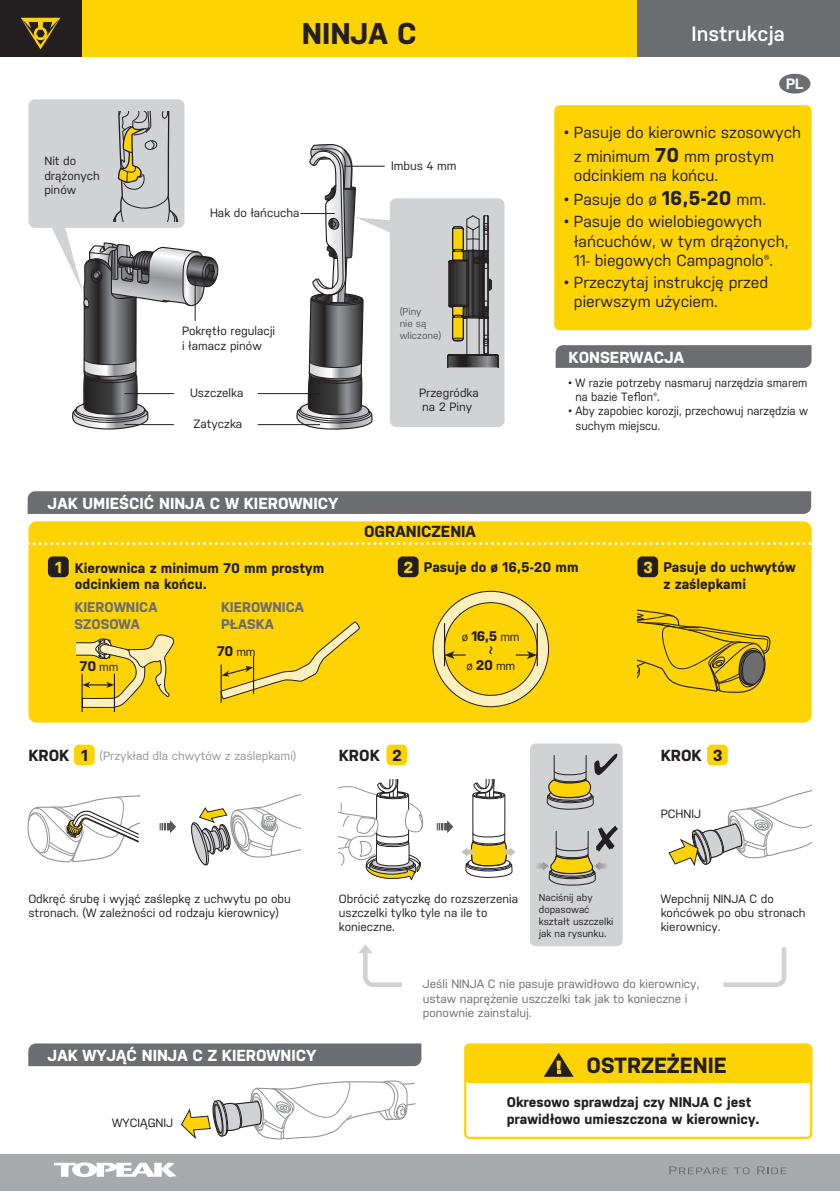
<style>
.page{position:relative;width:840px;height:1191px;background:#fff}
.page>*{position:absolute;margin:0;border:0;box-sizing:border-box;transform-origin:0 0}
.t1{font:700 30px "Nudista";color:#231f20}
.t2{font:700 22px "Nudista";color:#231f20}
.t3{font:600 20.8px "Nudista";color:#fff}
.t4{font:16px/19.2px "Nudista";color:#231f20}
.t5{font:700 16px "Nudista";color:#fff}
.t6{font:700 16px "Nudista";color:#231f20}
.t7{font:700 16px "Nudista";color:#fed304}
.t8{font:700 14.6px "Arial";color:#fff}
.t9{font:700 14px/16.8px "Nudista";color:#231f20}
.t10{font:700 14px/16.8px "Nudista";color:#6c6d70}
.t11{font:12px/14.4px "Nudista";color:#231f20}
.t12{font:12px/14.4px "Nudista";color:#231f20;scale:.95 1}
.t13{font:12px/14.4px "Nudista";color:#6c6d70}
.t14{font:12px "Nudista";color:#939598}
.t15{font:10px/12px "Nudista";color:#231f20}
.t16{font:10px/12px "Nudista";color:#57585a}
.s1{font-weight:700;font-size:20px}
.s2{font-weight:400;font-size:12px}
.s3{font-weight:700;font-size:14px}
</style>
<div class="page">
<div style="left:28px;top:521px;width:783px;height:201px;background:#fed304;border-radius:8px"></div>
<div style="left:389px;top:198px;width:115px;height:229px;background:#d1d2d4;border-radius:6px"></div>
<div style="left:529px;top:743px;width:93px;height:203px;background:#d1d2d4;border-radius:5px"></div>
<div style="left:554px;top:105px;width:257px;height:225px;background:#fed304;border-radius:5px"></div>
<svg style="left:294px;top:144px;width:110px;height:286px"></svg>
<div style="left:77px;top:0;width:561px;height:57px;background:#fed304"></div>
<div style="left:637px;top:0;width:202px;height:57px;background:#6c6d70"></div>
<div style="left:0;top:0;width:81px;height:57px;background:#231f20"></div>
<svg style="left:21px;top:18px;width:39px;height:31px"></svg>
<div style="left:778px;top:74px;width:32px;height:20px;background:#6c6d70;border-radius:50%"></div>
<div style="left:28px;top:491px;width:782px;height:23px;background:#6c6d70"></div>
<div style="left:28px;top:1043px;width:393px;height:23px;background:#6c6d70"></div>
<svg style="left:555px;top:345px;width:256px;height:23px;background:#6e6f72"></svg>
<div style="left:0;top:1154px;width:839px;height:37px;background:#a8a9ad"></div>
<svg style="left:54px;top:1162px;width:123px;height:15px"></svg>
<svg style="left:669px;top:1166px;width:58px;height:8px"></svg>
<svg style="left:734px;top:1167px;width:15px;height:7px"></svg>
<svg style="left:757px;top:1166px;width:28px;height:8px"></svg>
<svg style="left:436px;top:820px;width:17px;height:13px"></svg>
<svg style="left:159px;top:820px;width:17px;height:13px"></svg>
<div style="left:465px;top:1044px;width:346px;height:39px;background:#fed304;border-radius:4px"></div>
<div style="left:464px;top:1043px;width:347px;height:96px;border:2px solid #fed304;border-radius:4px"></div>
<svg style="left:544px;top:1052px;width:29px;height:24px"></svg>
<svg style="left:723px;top:947px;width:64px;height:40px"></svg>
<div style="left:74px;top:744px;width:21px;height:21px;background:#fed304;border-radius:5px"></div>
<div style="left:386px;top:744px;width:21px;height:21px;background:#fed304;border-radius:5px"></div>
<div style="left:706px;top:744px;width:21px;height:21px;background:#fed304;border-radius:5px"></div>
<hr style="left:300px;top:213px;width:34px;height:1px;background:#231f20">
<hr style="left:344px;top:166px;width:40px;height:1px;background:#231f20">
<hr style="left:257px;top:393px;width:63px;height:1px;background:#231f20">
<hr style="left:257px;top:424px;width:63px;height:1px;background:#231f20">
<div style="left:28px;top:99px;width:156px;height:129px;background:#d1d2d4;border-radius:6px"></div>
<hr style="left:487px;top:318px;width:1px;height:35px;background:#231f20">
<hr style="left:483px;top:318px;width:1px;height:35px;background:#231f20">
<hr style="left:478px;top:219px;width:1px;height:135px;background:#231f20">
<hr style="left:466px;top:219px;width:1px;height:135px;background:#231f20">
<svg style="left:447px;top:353px;width:51px;height:14px"></svg>
<svg style="left:448px;top:215px;width:44px;height:131px"></svg>
<svg style="left:52px;top:111px;width:167px;height:319px"></svg>
<div style="left:48px;top:556px;width:21px;height:21px;background:#231f20;border-radius:5px"></div>
<div style="left:397px;top:556px;width:21px;height:21px;background:#231f20;border-radius:5px"></div>
<div style="left:637px;top:556px;width:20px;height:21px;background:#231f20;border-radius:5px"></div>
<svg style="left:339px;top:779px;width:85px;height:101px"></svg>
<svg style="left:462px;top:779px;width:53px;height:99px"></svg>
<svg style="left:668px;top:790px;width:143px;height:76px"></svg>
<svg style="left:181px;top:1080px;width:235px;height:60px"></svg>
<svg style="left:191px;top:794px;width:110px;height:72px"></svg>
<svg style="left:432px;top:591px;width:116px;height:116px"></svg>
<svg style="left:28px;top:542px;width:783px;height:3px"></svg>
<hr style="left:81px;top:674px;width:2px;height:38px;background:#231f20">
<hr style="left:114px;top:674px;width:1px;height:38px;background:#231f20">
<svg style="left:76px;top:634px;width:98px;height:74px"></svg>
<svg style="left:637px;top:609px;width:132px;height:84px"></svg>
<svg style="left:358px;top:944px;width:44px;height:43px"></svg>
<hr style="left:220px;top:664px;width:2px;height:39px;background:#231f20">
<svg style="left:220px;top:621px;width:139px;height:78px"></svg>
<svg style="left:546px;top:753px;width:72px;height:57px"></svg>
<svg style="left:537px;top:825px;width:80px;height:61px"></svg>
<svg style="left:27px;top:794px;width:113px;height:69px"></svg>
<h1 class="t1" style="left:302px;top:11px;width:116px">NINJA C</h1>
<h3 class="t3" style="left:691px;top:18px;width:95px">Instrukcja</h3>
<p class="t11" style="left:44px;top:153px;width:57px">Nit do drążonych pinów</p>
<p class="t11" style="left:210px;top:205px;width:91px">Hak do łańcucha</p>
<p class="t11" style="left:182px;top:323px;width:95px">Pokrętło regulacji i łamacz pinów</p>
<p class="t11" style="left:391px;top:158px;width:67px">Imbus 4 mm</p>
<p class="t16" style="left:399px;top:305px;width:43px">(Piny<br>nie są wliczone)</p>
<p class="t11" style="left:190px;top:384px;width:55px">Uszczelka</p>
<p class="t11" style="left:419px;top:384px;width:61px">Przegródka na 2 Piny</p>
<p class="t11" style="left:193px;top:415px;width:50px">Zatyczka</p>
<h3 class="t5" style="left:48px;top:491px;width:292px">JAK UMIEŚCIĆ NINJA C W KIEROWNICY</h3>
<h3 class="t6" style="left:364px;top:519px;width:113px">OGRANICZENIA</h3>
<p class="t8" style="left:785px;top:74px;width:19px">PL</p>
<h3 class="t4" style="left:573px;top:119px;width:228px;line-height:24px;text-indent:-10px">• Pasuje do kierownic szosowych z minimum <span class="s1">70</span> mm prostym</h3>
<h3 class="t4" style="left:573px;top:165px;width:146px">odcinkiem na końcu.</h3>
<h3 class="t4" style="left:564px;top:189px;width:203px">• Pasuje do ø <span class="s1">16,5-20</span> mm.</h3>
<h3 class="t4" style="left:573px;top:211px;width:216px;text-indent:-10px">• Pasuje do wielobiegowych łańcuchów, w tym drążonych,<br>11- biegowych Campagnolo®.</h3>
<h3 class="t4" style="left:573px;top:271px;width:196px;text-indent:-10px">• Przeczytaj instrukcję przed pierwszym użyciem.</h3>
<h3 class="t5" style="left:568px;top:345px;width:117px">KONSERWACJA</h3>
<p class="t12" style="left:575px;top:374px;width:245px;text-indent:-7px">• W razie potrzeby nasmaruj narzędzia smarem na bazie Teflon®.</p>
<p class="t12" style="left:575px;top:403px;width:246px;text-indent:-7px">• Aby zapobiec korozji, przechowuj narzędzia w suchym miejscu.</p>
<h3 class="t7" style="left:55px;top:555px;width:8px">1</h3>
<h3 class="t7" style="left:403px;top:555px;width:11px">2</h3>
<h3 class="t7" style="left:642px;top:555px;width:11px">3</h3>
<p class="t9" style="left:75px;top:558px;width:250px">Kierownica z minimum 70 mm prostym odcinkiem na końcu.</p>
<p class="t9" style="left:423px;top:558px;width:156px">Pasuje do ø 16,5-20 mm</p>
<p class="t9" style="left:663px;top:558px;width:134px">Pasuje do uchwytów z zaślepkami</p>
<p class="t10" style="left:74px;top:597px;width:84px">KIEROWNICA<br>SZOSOWA</p>
<p class="t10" style="left:221px;top:597px;width:84px">KIEROWNICA<br>PŁASKA</p>
<p class="t9" style="left:217px;top:642px;width:40px">70 <span class="s2">mm</span></p>
<p class="t9" style="left:461px;top:626px;width:59px"><span class="s2">ø</span> 16,5 <span class="s2">mm</span></p>
<p class="t9" style="left:80px;top:656px;width:40px">70 <span class="s2">mm</span></p>
<p class="t11" style="left:466px;top:657px;width:50px">ø <span class="s3">20</span> mm</p>
<h3 class="t6" style="left:28px;top:743px;width:61px">KROK 1</h3>
<h3 class="t6" style="left:338px;top:743px;width:65px">KROK 2</h3>
<h3 class="t6" style="left:660px;top:743px;width:63px">KROK 3</h3>
<p class="t14" style="left:100px;top:747px;width:198px">(Przykład dla chwytów z zaślepkami)</p>
<p class="t11" style="left:660px;top:805px;width:42px">PCHNIJ</p>
<p class="t11" style="left:28px;top:890px;width:264px">Odkręć śrubę i wyjąć zaślepkę z uchwytu po obu stronach. (W zależności od rodzaju kierownicy)</p>
<h3 class="t5" style="left:48px;top:1043px;width:270px">JAK WYJĄĆ NINJA C Z KIEROWNICY</h3>
<p class="t11" style="left:112px;top:1114px;width:62px">WYCIĄGNIJ</p>
<p class="t11" style="left:338px;top:890px;width:181px">Obrócić zatyczkę do rozszerzenia uszczelki tylko tyle na ile to konieczne.</p>
<p class="t15" style="left:538px;top:890px;width:76px">Naciśnij aby dopasować kształt uszczelki jak na rysunku.</p>
<p class="t11" style="left:660px;top:890px;width:146px">Wepchnij NINJA C do końcówek po obu stronach kierownicy.</p>
<p class="t13" style="left:422px;top:976px;width:278px">Jeśli NINJA C nie pasuje prawidłowo do kierownicy, ustaw naprężenie uszczelki tak jak to konieczne i ponownie zainstaluj.</p>
<h2 class="t2" style="left:586px;top:1049px;width:142px">OSTRZEŻENIE</h2>
<p class="t9" style="left:506px;top:1092px;width:254px">Okresowo sprawdzaj czy NINJA C jest prawidłowo umieszczona w kierownicy.</p>
</div>
